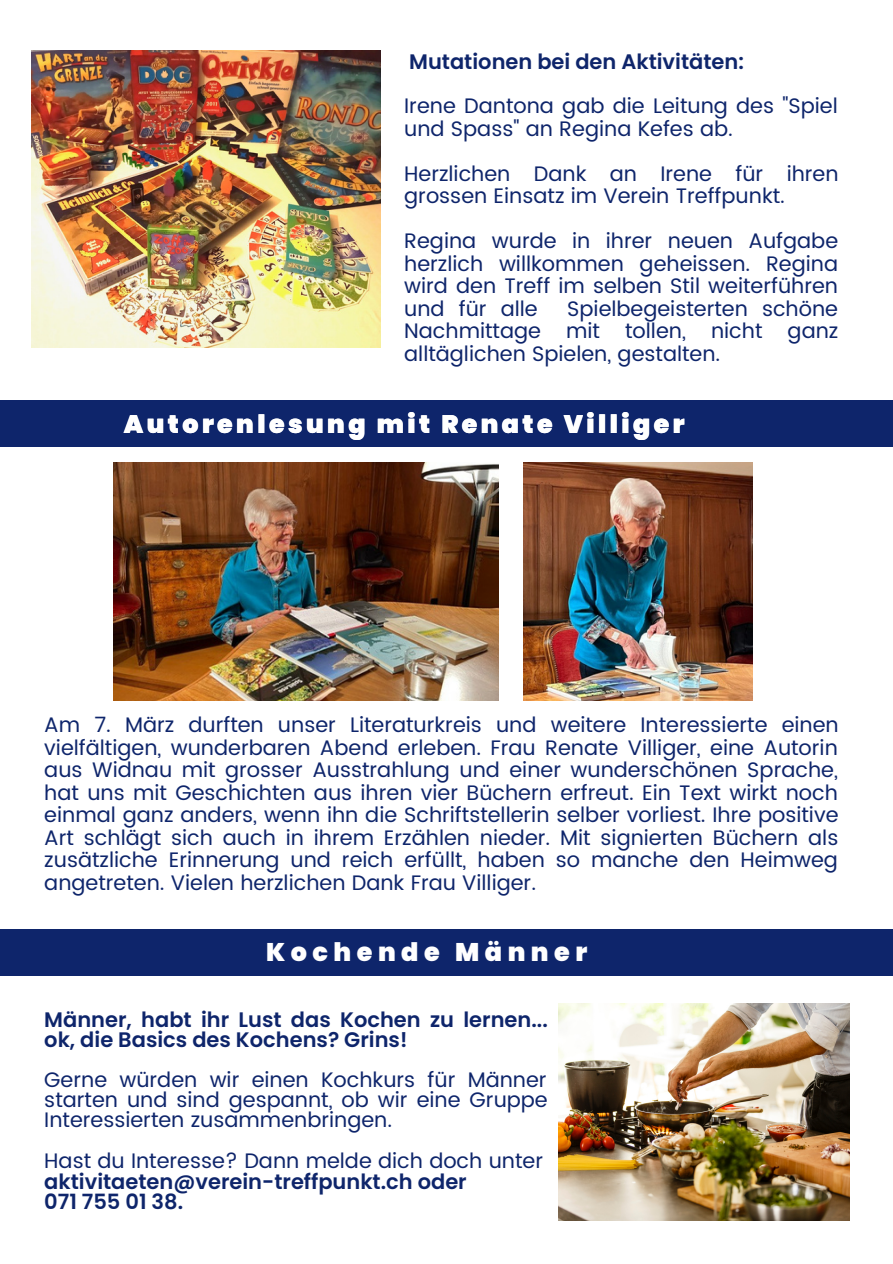
<style>
.page{position:relative;width:893px;height:1264px;background:#fff}
.page>*{position:absolute;margin:0;border:0;box-sizing:border-box;transform-origin:0 0}
.t1{font:900 25.5px "Poppins";letter-spacing:.215em;color:#fff}
.t2{font:900 25.35px "Poppins";letter-spacing:.135em;color:#fff}
.t3{font:21px/22.5px "Poppins";color:#0e256b;text-align:justify}
.t4{font:600 21px/20.2px "Poppins";color:#0e256b}
</style>
<div class="page">
<img style="left:32px;top:50px;width:348px;height:297px">
<div style="left:0;top:401px;width:892px;height:46px;background:#0e256b"></div>
<img style="left:113px;top:463px;width:385px;height:237px">
<div style="left:0;top:929px;width:892px;height:46px;background:#0e256b"></div>
<img style="left:558px;top:1003px;width:291px;height:217px">
<img style="left:523px;top:463px;width:229px;height:237px">
<p class="t4" style="left:409px;top:52px;width:336px">Mutationen bei den Aktivitäten:</p>
<p class="t3" style="left:404px;top:95px;width:435px">Irene Dantona gab die Leitung des "Spiel und Spass" an Regina Kefes ab.</p>
<p class="t3" style="left:404px;top:162px;width:436px">Herzlichen Dank an Irene für ihren grossen Einsatz im Verein Treffpunkt.</p>
<p class="t3" style="left:404px;top:229px;width:435px">Regina wurde in ihrer neuen Aufgabe herzlich willkommen geheissen. Regina wird den Treff im selben Stil weiterführen und für alle</p>
<p class="t3" style="left:404px;top:297px;width:435px;text-indent:163px">Spielbegeisterten schöne Nachmittage mit tollen, nicht ganz alltäglichen Spielen, gestalten.</p>
<p class="t2" style="left:124px;top:407px;width:562px">Autorenlesung mit Renate Villiger</p>
<p class="t3" style="left:44px;top:714px;width:795px">Am 7. März durften unser Literaturkreis und weitere Interessierte einen vielfältigen, wunderbaren Abend erleben. Frau Renate Villiger, eine Autorin aus Widnau mit grosser Ausstrahlung und einer wunderschönen Sprache, hat uns mit Geschichten aus ihren vier Büchern erfreut. Ein Text wirkt noch einmal ganz anders, wenn ihn die Schriftstellerin selber vorliest. Ihre positive Art schlägt sich auch in ihrem Erzählen nieder. Mit signierten Büchern als zusätzliche Erinnerung und reich erfüllt, haben so manche den Heimweg angetreten. Vielen herzlichen Dank Frau Villiger.</p>
<p class="t1" style="left:266px;top:934px;width:323px">Kochende Männer</p>
<p class="t4" style="left:44px;top:1009px;width:505px">Männer, habt ihr Lust das Kochen zu lernen... ok, die Basics des Kochens? Grins!</p>
<p class="t3" style="left:44px;top:1069px;width:505px;line-height:20.2px">Gerne würden wir einen Kochkurs für Männer starten und sind gespannt, ob wir eine Gruppe Interessierten zusammenbringen.</p>
<p class="t3" style="left:44px;top:1149px;width:500px">Hast du Interesse? Dann melde dich doch unter</p>
<p class="t4" style="left:44px;top:1171px;width:424px">aktivitaeten@verein-treffpunkt.ch oder<br>071 755 01 38.</p>
</div>
